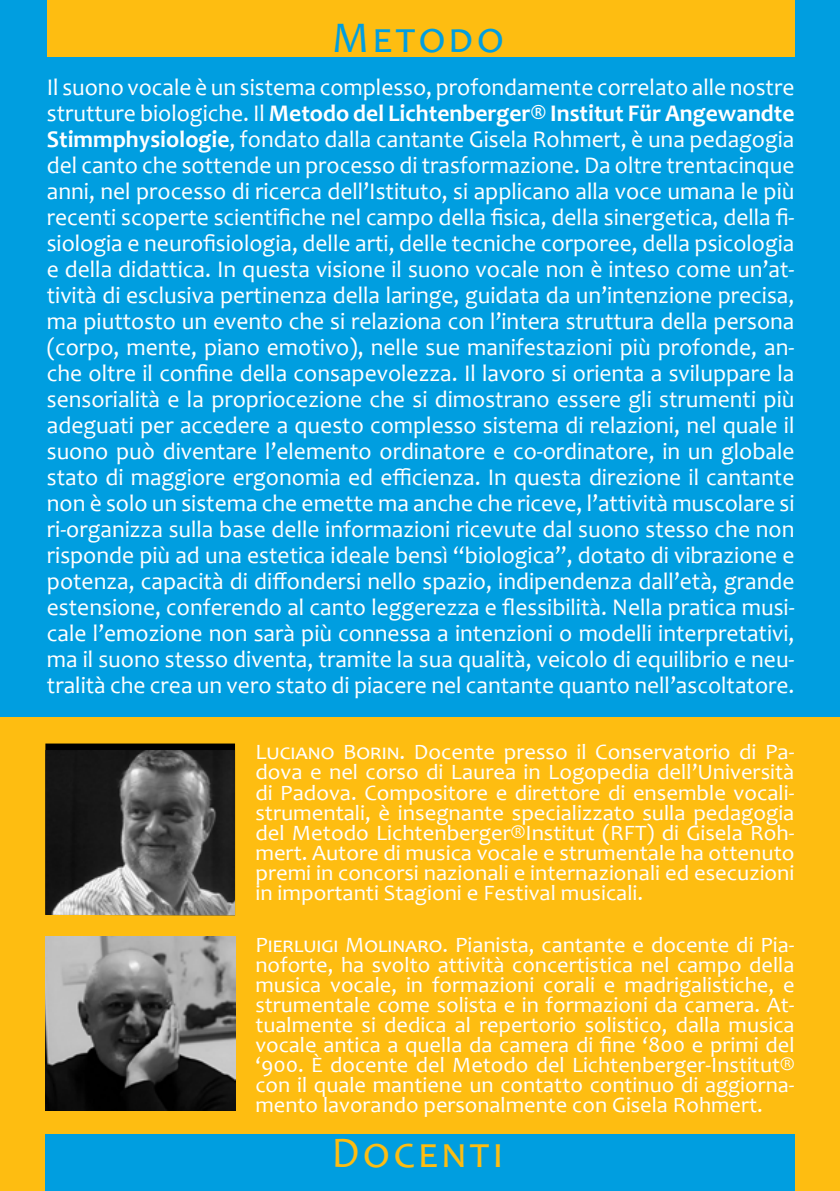
<style>
.page{position:relative;width:840px;height:1191px;background:#fff}
.page>*{position:absolute;margin:0;border:0;box-sizing:border-box;transform-origin:0 0}
.t1{font:44px "Candara";color:#febd11}
.t2{font:44px "Candara";color:#009ee0}
.t3{font:24px/26px "Candara";color:#fff;text-align:justify}
.t4{font:22px/20px "Candara";color:#fff;text-align:justify}
.s1{font-weight:700}
</style>
<div class="page">
<div style="left:0;top:0;width:839px;height:1191px;background:#009ee0"></div>
<div style="left:47px;top:0;width:747px;height:57px;background:#febd11"></div>
<div style="left:0;top:717px;width:839px;height:474px;background:#febd11"></div>
<div style="left:45px;top:1134px;width:749px;height:56px;background:#009ee0"></div>
<div style="left:45px;top:743px;width:190px;height:172px;background:#000"></div>
<img style="left:45px;top:750px;width:190px;height:165px">
<img style="left:45px;top:937px;width:190px;height:173px">
<h1 class="t2" style="left:331px;top:11px;width:173px">Metodo</h1>
<p class="t3" style="left:47px;top:75px;width:749px">I l suono vocale è un sistema complesso, profondamente correlato alle nostre strutture biologiche. I l <span class="s1">Metodo del Lichtenberger® Institut Für Angewandte Stimmphysiologie</span>, fondato dalla cantante Gisela Rohmert, è una pedagogia del canto che sottende un processo di trasformazione. Da oltre trentacinque anni, nel processo di ricerca dell’Istituto, si applicano alla voce umana le più recenti scoperte scientifiche nel campo della fisica, della sinergetica, della fi&shy;siologia e neurofisiologia, delle arti, delle tecniche corporee, della psicologia e della didattica. I n questa visione il suono vocale non è inteso come un’at&shy;tività di esclusiva pertinenza della laringe, guidata da un’intenzione precisa, ma piuttosto un evento che si relaziona con l’intera struttura della persona (corpo, mente, piano emotivo), nelle sue manifestazioni più profonde, an&shy;che oltre il confine della consapevolezza. I l lavoro si orienta a sviluppare la sensorialità e la propriocezione che si dimostrano essere gli strumenti più adeguati per accedere a questo complesso sistema di relazioni, nel quale il suono può diventare l’elemento ordinatore e co-ordinatore, in un globale stato di maggiore ergonomia ed efficienza. I n questa direzione il cantante non è solo un sistema che emette ma anche che riceve, l’attività muscolare si ri-organizza sulla base delle informazioni ricevute dal suono stesso che non risponde più ad una estetica ideale bensì “biologica”, dotato di vibrazione e potenza, capacità di diffondersi nello spazio, indipendenza dall’età, grande estensione, conferendo al canto leggerezza e flessibilità. Nella pratica musi&shy;cale l’emozione non sarà più connessa a intenzioni o modelli interpretativi, ma il suono stesso diventa, tramite la sua qualità, veicolo di equilibrio e neu&shy;tralità che crea un vero stato di piacere nel cantante quanto nell’ascoltatore.</p>
<p class="t4" style="left:255px;top:742px;width:540px">Luciano Borin. Docente presso il Conservatorio di Pa&shy;dova e nel corso di Laurea in Logopedia dell’Università di Padova. Compositore e direttore di ensemble vocali&shy;strumentali, è insegnante specializzato sulla pedagogia del M etodo Lichtenberger®I nstitut (RFT) di Gisela Roh&shy;mert. Autore di musica vocale e strumentale ha ottenuto premi in concorsi nazionali e internazionali ed esecuzioni in importanti Stagioni e Festival musicali.</p>
<p class="t4" style="left:255px;top:934px;width:540px">Pierluigi M olinaro. Pianista, cantante e docente di Pia&shy;noforte, ha svolto attività concertistica nel campo della musica vocale, in formazioni corali e madrigalistiche, e strumentale come solista e in formazioni da camera. At&shy;tualmente si dedica al repertorio solistico, dalla musica vocale antica a quella da camera di fine ‘800 e primi del ‘900. È docente del M etodo del Lichtenberger-I nstitut® con il quale mantiene un contatto continuo di aggiorna&shy;mento lavorando personalmente con Gisela Rohmert.</p>
<h1 class="t1" style="left:331px;top:1126px;width:173px">Docenti</h1>
</div>
